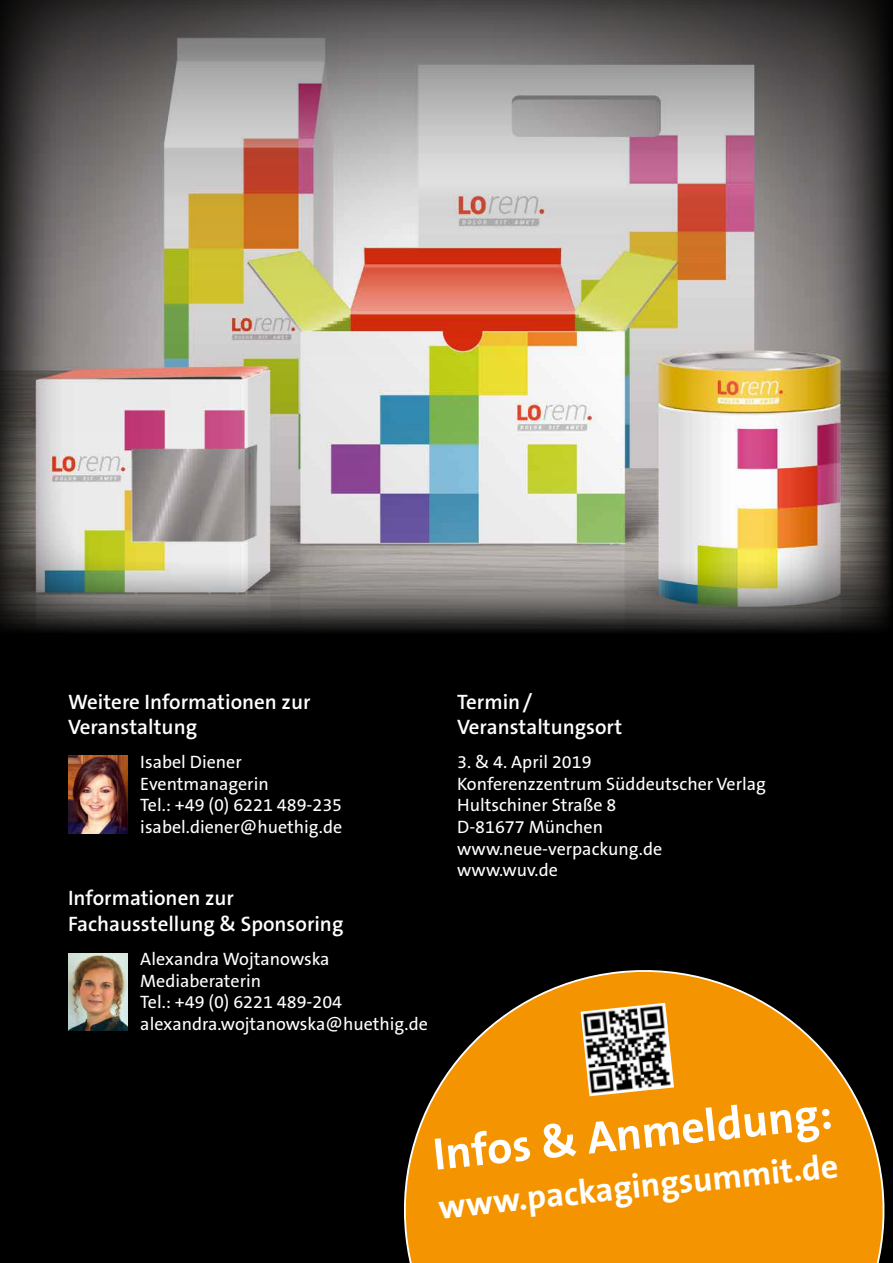
<style>
.page{position:relative;width:893px;height:1263px;background:#000}
.page>*{position:absolute;margin:0;border:0;box-sizing:border-box;transform-origin:0 0}
.t1{font:700 45.75px "The Sans Os F";color:#fff}
.t2{font:700 34.2px "The Sans Os F";color:#fff}
.t3{font:600 21px/25.2px "The Sans Os F";color:#fff}
.t4{font:18px/21.6px "The Sans Os F";color:#fff}
</style>
<div class="page">
<img style="left:0;top:0;width:892px;height:632px">
<img style="left:68px;top:756px;width:60px;height:77px">
<img style="left:68px;top:953px;width:60px;height:77px">
<svg style="left:404px;top:970px;width:481px;height:293px"></svg>
<img style="left:581px;top:1003px;width:93px;height:93px">
<p class="t3" style="left:68px;top:689px;width:244px">Weitere Informationen zur<br>Veranstaltung</p>
<p class="t4" style="left:140px;top:751px;width:203px">Isabel Diener<br>Eventmanagerin<br>Tel.: +49 (0) 6221 489-235 isabel.diener@huethig.de</p>
<p class="t3" style="left:68px;top:886px;width:277px">Informationen zur<br>Fachausstellung &amp; Sponsoring</p>
<p class="t4" style="left:140px;top:948px;width:289px">Alexandra Wojtanowska<br>Mediaberaterin<br>Tel.: +49 (0) 6221 489-204 alexandra.wojtanowska@huethig.de</p>
<p class="t3" style="left:457px;top:689px;width:167px">Termin/<br>Veranstaltungsort</p>
<p class="t4" style="left:457px;top:751px;width:310px">3. &amp; 4. April 2019<br>Konferenzzentrum Süddeutscher Verlag<br>Hultschiner Straße 8<br>D-81677 München www.neue-verpackung.de www.wuv.de</p>
<h1 class="t1" style="left:430px;top:1125px;width:403px;rotate:-6deg">Infos &amp; Anmeldung:</h1>
<h2 class="t2" style="left:436px;top:1185px;width:403px;rotate:-6deg">www.packagingsummit.de</h2>
</div>
